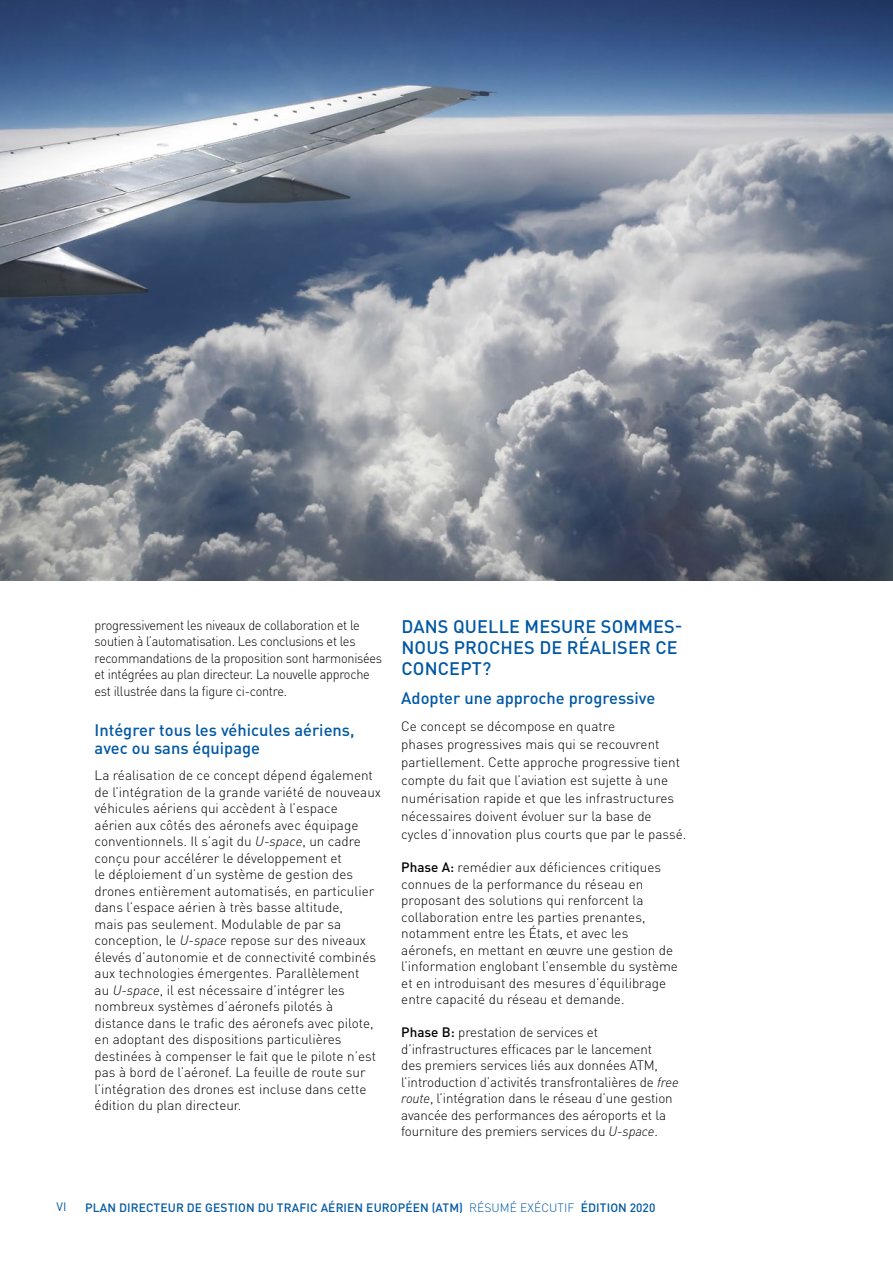
<style>
.page{position:relative;width:893px;height:1263px;background:#fff}
.page>*{position:absolute;margin:0;border:0;box-sizing:border-box;transform-origin:0 0}
.Header2{font:500 18px/21px "DIN Pro";letter-spacing:.01em;color:#0058a5}
.Header3{font:500 16.5px/18px "DIN Pro";color:#0058a5}
.Body{font:300 13.5px/16.5px "DIN Pro";color:#000}
.Body-2{font:300 13.5px/16.5px "DIN Pro";letter-spacing:-.02em;color:#000;scale:.94 1}
.RunningStyle1{font:500 12px "DIN Pro";letter-spacing:.01em;color:#0058a5}
.t1{font:12px "DIN Pro";color:#0058a5}
.s1{font-style:italic}
.s2{font-weight:500}
.s3{font-weight:300}
</style>
<div class="page">
<img style="left:0;top:0;width:893px;height:580px">
<p class="Body-2" style="left:95px;top:616px;width:307px">progressivement les niveaux de collaboration et le soutien à l’automatisation. Les conclusions et les recommandations de la proposition sont harmonisées et intégrées au plan directeur. La nouvelle approche est illustrée dans la figure ci-contre.</p>
<p class="Header3" style="left:95px;top:720px;width:262px">Intégrer tous les véhicules aériens, avec ou sans équipage</p>
<p class="Body" style="left:95px;top:767px;width:288px">La réalisation de ce concept dépend également de l’intégration de la grande variété de nouveaux véhicules aériens qui accèdent à l’espace<br>aérien aux côtés des aéronefs avec équipage conventionnels. Il s’agit du <span class="s1">U-space</span>, un cadre conçu pour accélérer le développement et<br>le déploiement d’un système de gestion des drones entièrement automatisés, en particulier dans l’espace aérien à très basse altitude,<br>mais pas seulement. Modulable de par sa conception, le <span class="s1">U-space</span> repose sur des niveaux élevés d’autonomie et de connectivité combinés aux technologies émergentes. Parallèlement<br>au <span class="s1">U-space</span>, il est nécessaire d’intégrer les nombreux systèmes d’aéronefs pilotés à distance dans le trafic des aéronefs avec pilote, en adoptant des dispositions particulières destinées à compenser le fait que le pilote n’est pas à bord de l’aéronef. La feuille de route sur l’intégration des drones est incluse dans cette édition du plan directeur.</p>
<p class="Header2" style="left:401px;top:616px;width:283px">DANS QUELLE MESURE SOMMES-<br>NOUS PROCHES DE RÉALISER CE<br>CONCEPT?</p>
<p class="Header3" style="left:401px;top:688px;width:256px">Adopter une approche progressive</p>
<p class="Body" style="left:401px;top:716px;width:287px;line-height:18px">Ce concept se décompose en quatre<br>phases progressives mais qui se recouvrent partiellement. Cette approche progressive tient compte du fait que l’aviation est sujette à une numérisation rapide et que les infrastructures nécessaires doivent évoluer sur la base de cycles d’innovation plus courts que par le passé.</p>
<p class="Body" style="left:401px;top:859px;width:278px"><span class="s2">Phase A:</span> remédier aux déficiences critiques connues de la performance du réseau en proposant des solutions qui renforcent la collaboration entre les parties prenantes, notamment entre les États, et avec les aéronefs, en mettant en œuvre une gestion de l’information englobant l’ensemble du système et en introduisant des mesures d’équilibrage entre capacité du réseau et demande.</p>
<p class="Body" style="left:401px;top:1024px;width:279px"><span class="s2">Phase B:</span> prestation de services et d’infrastructures efficaces par le lancement<br>des premiers services liés aux données ATM, l’introduction d’activités transfrontalières de <span class="s1">free route</span>, l’intégration dans le réseau d’une gestion avancée des performances des aéroports et la fourniture des premiers services du <span class="s1">U-space</span>.</p>
<p class="t1" style="left:56px;top:1199px;width:9px">vi</p>
<p class="RunningStyle1" style="left:85px;top:1199px;width:572px">PLAN DIRECTEUR DE GESTION DU TRAFIC AÉRIEN EUROPÉEN (ATM) <span class="s3">RÉSUMÉ EXÉCUTIF</span> ÉDITION 2020</p>
</div>
